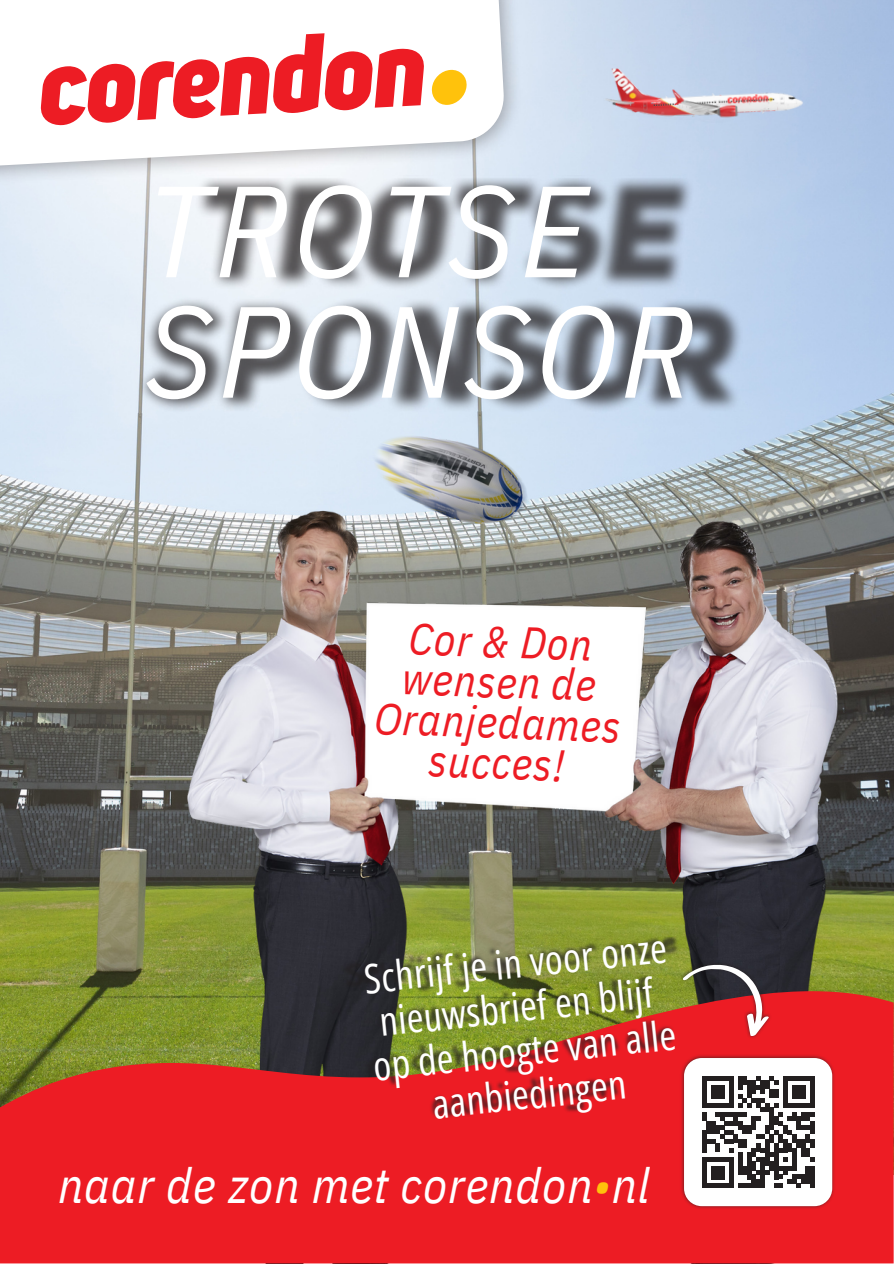
<style>
.page{position:relative;width:894px;height:1264px;background:#fff}
.page>*{position:absolute;margin:0;border:0;box-sizing:border-box;transform-origin:0 0}
.t1{font:italic 129.6px/120.3px "IBM Plex Sans Cond";letter-spacing:.035em;color:#fff}
.t2{font:italic 49.2px "IBM Plex Sans Cond";letter-spacing:.02em;color:#fff}
.t3{font:italic 44.1px/40.5px "IBM Plex Sans Cond";color:#ed1c24;text-align:center}
.t4{font:40.5px/44px "Open Sans Condensed";color:#fff}
.s1{color:#ffc20c}
</style>
<div class="page">
<img style="left:0;top:0;width:893px;height:991px">
<img style="left:0;top:0;width:522px;height:184px">
<svg style="left:0;top:0;width:504px;height:165px"></svg>
<svg style="left:40px;top:33px;width:384px;height:92px"></svg>
<svg style="left:431px;top:70px;width:36px;height:35px"></svg>
<img style="left:138px;top:176px;width:604px;height:237px">
<img style="left:157px;top:473px;width:736px;height:518px">
<svg style="left:0;top:991px;width:893px;height:272px;background:#d12f26"></svg>
<img style="left:570px;top:35px;width:280px;height:170px">
<img style="left:343px;top:935px;width:492px;height:274px">
<svg style="left:682px;top:964px;width:86px;height:72px;background:#9f4644"></svg>
<div style="left:683px;top:1058px;width:149px;height:148px;background:#fff;border-radius:18px"></div>
<svg style="left:702px;top:1076px;width:112px;height:112px"></svg>
<div style="left:809px;top:1165px;width:5px;height:14px;background:#231f20"></div>
<div style="left:809px;top:1179px;width:5px;height:9px;background:#231f20"></div>
<img style="left:312px;top:394px;width:301px;height:180px">
<p class="t1" style="left:145px;top:168px;width:550px">TROTSE<br>SPONSOR</p>
<p class="t3" style="left:378px;top:616px;width:248px;rotate:2deg">Cor &amp; Don wensen de<br>Oranjedames succes!</p>
<p class="t4" style="left:362px;top:956px;width:305px;rotate:-6deg">Schrijf je in voor onze nieuwsbrief en blijf</p>
<h2 class="t4" style="left:371px;top:1043px;width:305px;text-align:center;rotate:-6deg">op de hoogte van alle aanbiedingen</h2>
<p class="t2" style="left:58px;top:1152px;width:593px">naar de zon met corendon<span class="s1">•</span>nl</p>
</div>
